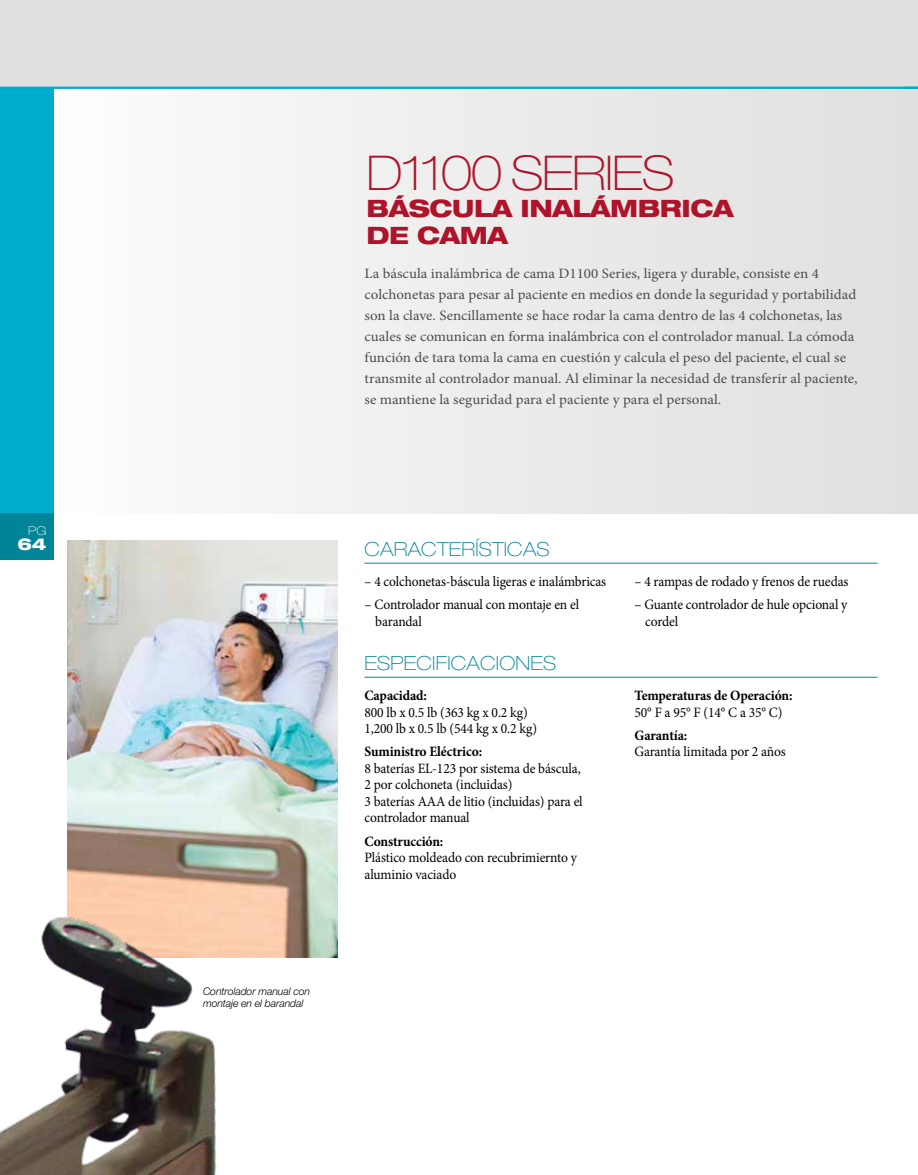
<style>
.page{position:relative;width:918px;height:1175px;background:#fff}
.page>*{position:absolute;margin:0;border:0;box-sizing:border-box;transform-origin:0 0}
.t1{font:100 expanded 48px "Helvetica Neue LT Std";letter-spacing:-.02em;color:#ae132a}
.t2{font:800 expanded 24px/27px "Helvetica Neue LT Std";letter-spacing:-.02em;color:#ae132a}
.t3{font:100 expanded 19.5px "Helvetica Neue LT Std";letter-spacing:.01em;color:#008598}
.t4{font:800 expanded 16.5px "Helvetica Neue LT Std";color:#fff}
.t5{font:14.25px/21px "Minion Pro";color:#4d4d4f;scale:1.05 1}
.t6{font:14.25px/16.5px "Minion Pro";letter-spacing:-.01em;color:#000;scale:.95 1}
.t7{font:700 14.25px "Minion Pro";letter-spacing:-.01em;color:#000;scale:.95 1}
.t8{font:100 expanded 12px "Helvetica Neue LT Std";color:#fff}
.t9{font:italic 300 10.5px/12px "Helvetica Neue LT Std";letter-spacing:-.01em;color:#000}
</style>
<div class="page">
<div style="left:49px;top:88px;width:869px;height:425px;background:linear-gradient(to right,#fcfcfc,#dee0de)"></div>
<div style="left:0;top:0;width:918px;height:88px;background:#dfe1df"></div>
<div style="left:904px;top:112px;width:14px;height:402px;background:#dfe1df"></div>
<img style="left:68px;top:540px;width:269px;height:417px">
<img style="left:0;top:844px;width:294px;height:330px">
<hr style="left:364px;top:563px;width:514px;height:1px;background:#008598">
<hr style="left:364px;top:677px;width:514px;height:1px;background:#008598">
<div style="left:0;top:88px;width:54px;height:425px;background:#00accd"></div>
<div style="left:0;top:513px;width:54px;height:47px;background:#008598"></div>
<hr style="left:0;top:87px;width:918px;height:2px;background:#00accd">
<p class="t8" style="left:28px;top:524px;width:20px">PG</p>
<p class="t4" style="left:17px;top:534px;width:30px">64</p>
<p class="t9" style="left:203px;top:984px;width:109px">Controlador manual con montaje en el barandal</p>
<h1 class="t1" style="left:367px;top:144px;width:309px">D1100 SERIES</h1>
<h2 class="t2" style="left:367px;top:194px;width:368px">BÁSCULA INALÁMBRICA<br>DE CAMA</h2>
<p class="t5" style="left:364px;top:263px;width:471px">La báscula inalámbrica de cama D1100 Series, ligera y durable, consiste en 4 colchonetas para pesar al paciente en medios en donde la seguridad y portabilidad son la clave. Sencillamente se hace rodar la cama dentro de las 4 colchonetas, las cuales se comunican en forma inalámbrica con el controlador manual. La cómoda función de tara toma la cama en cuestión y calcula el peso del paciente, el cual se transmite al controlador manual. Al eliminar la necesidad de transferir al paciente, se mantiene la seguridad para el paciente y para el personal.</p>
<h3 class="t3" style="left:364px;top:537px;width:187px">CARACTERÍSTICAS</h3>
<p class="t6" style="left:364px;top:573px;width:256px">– 4 colchonetas-báscula ligeras e inalámbricas</p>
<p class="t6" style="left:375px;top:596px;width:216px;text-indent:-11px">– Controlador manual con montaje en el barandal</p>
<h3 class="t3" style="left:364px;top:651px;width:193px">ESPECIFICACIONES</h3>
<p class="t7" style="left:364px;top:685px;width:67px">Capacidad:</p>
<p class="t6" style="left:364px;top:704px;width:183px">800 lb x 0.5 lb (363 kg x 0.2 kg)<br>1,200 lb x 0.5 lb (544 kg x 0.2 kg)</p>
<p class="t7" style="left:364px;top:741px;width:125px">Suministro Eléctrico:</p>
<p class="t6" style="left:364px;top:760px;width:231px">8 baterías EL-123 por sistema de báscula, 2 por colchoneta (incluidas)<br>3 baterías AAA de litio (incluidas) para el controlador manual</p>
<p class="t7" style="left:364px;top:831px;width:85px">Construcción:</p>
<p class="t6" style="left:364px;top:849px;width:225px">Plástico moldeado con recubrimiernto y aluminio vaciado</p>
<p class="t6" style="left:635px;top:573px;width:227px">– 4 rampas de rodado y frenos de ruedas</p>
<p class="t6" style="left:645px;top:596px;width:214px;text-indent:-11px">– Guante controlador de hule opcional y cordel</p>
<p class="t7" style="left:635px;top:685px;width:168px">Temperaturas de Operación:</p>
<p class="t6" style="left:635px;top:704px;width:157px">50° F a 95° F (14° C a 35° C)</p>
<p class="t7" style="left:635px;top:725px;width:57px">Garantía:</p>
<p class="t6" style="left:635px;top:743px;width:161px">Garantía limitada por 2 años</p>
</div>
